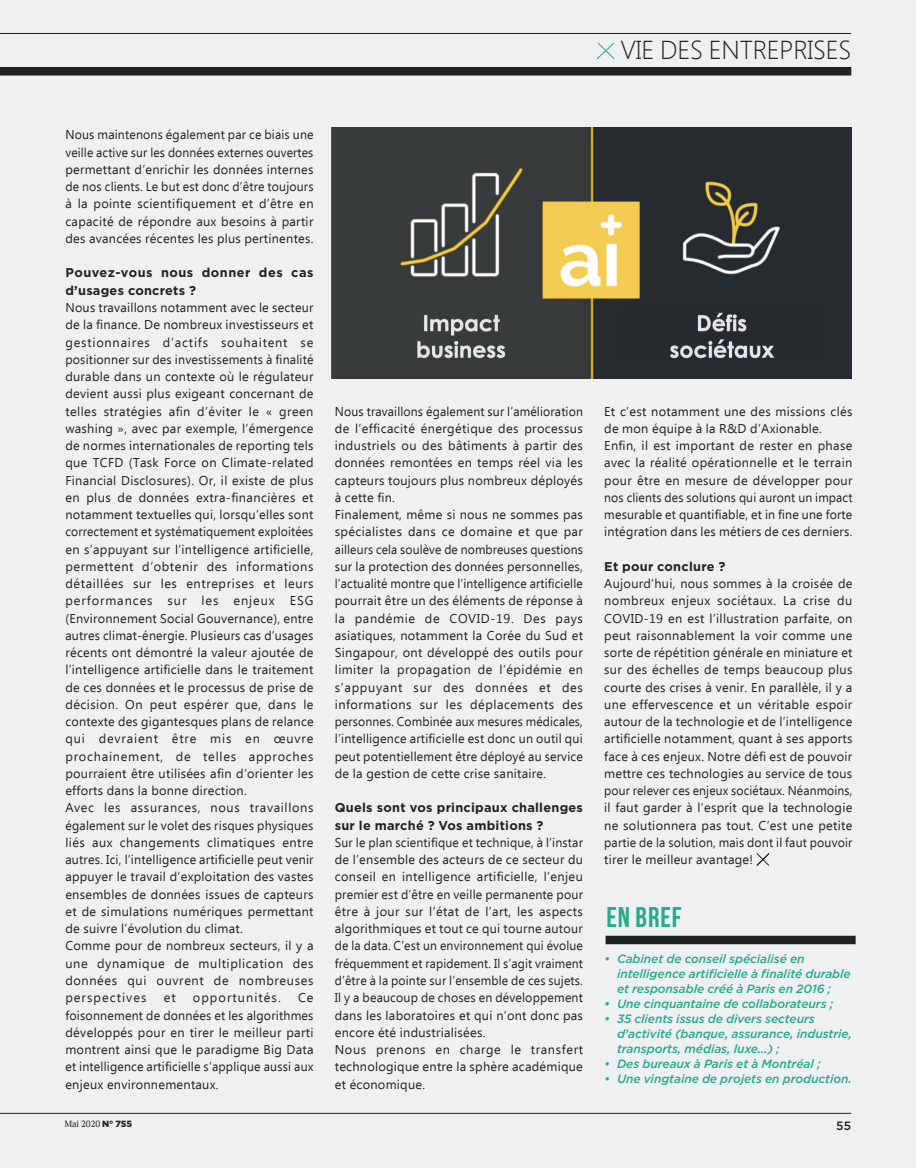
<style>
.page{position:relative;width:916px;height:1168px;background:#fff}
.page>*{position:absolute;margin:0;border:0;box-sizing:border-box;transform-origin:0 0}
.t1{font:700 28.5px "Bebas Neue";letter-spacing:.03em;color:#24ab88}
.t2{font:300 25.95px "Segoe UI";letter-spacing:-.01em;color:#202323}
.TEXTE{font:12.75px/17.2px "Ebrima";letter-spacing:.02em;color:#202323;text-align:justify}
.TEXTE-2{font:12.75px/17.2px "Ebrima";letter-spacing:.02em;color:#202323;text-align:justify;scale:.96 1}
.Question{font:700 12.75px/17.2px "Gotham";letter-spacing:.02em;color:#202323}
.TEXTE-3{font:12.75px "Ebrima";letter-spacing:.08em;color:#202323}
.t3{font:italic 500 12px/15px "Gotham";letter-spacing:-.005em;color:#24ab88}
.t4{font:500 12px "Gotham";color:#202323}
.t5{font:9px "PT Serif";letter-spacing:-.005em;color:#202323}
.s1{font-family:"Gotham";font-weight:900}
</style>
<div class="page">
<div style="left:0;top:0;width:915px;height:1168px;background:#eff0f1"></div>
<div style="left:0;top:67px;width:851px;height:8px;background:#202323"></div>
<hr style="left:0;top:33px;width:851px;height:1px;background:#202323">
<svg style="left:596px;top:42px;width:19px;height:17px"></svg>
<hr style="left:0;top:1113px;width:851px;height:1px;background:#202323">
<svg style="left:756px;top:853px;width:13px;height:13px"></svg>
<div style="left:605px;top:935px;width:250px;height:9px;background:#202323"></div>
<img style="left:331px;top:128px;width:520px;height:251px">
<p class="t2" style="left:620px;top:32px;width:232px">VIE DES ENTREPRISES</p>
<p class="TEXTE" style="left:65px;top:127px;width:250px">Nous maintenons également par ce biais une veille active sur les données externes ouvertes permettant d’enrichir les données internes de nos clients. Le but est donc d’être toujours à la pointe scientifiquement et d’être en capacité de répondre aux besoins à partir des avancées récentes les plus pertinentes.</p>
<p class="Question" style="left:65px;top:264px;width:250px">Pouvez-vous nous donner des cas d’usages concrets ?</p>
<p class="TEXTE" style="left:65px;top:300px;width:250px">Nous travaillons notamment avec le secteur de la finance. De nombreux investisseurs et gestionnaires d’actifs souhaitent se positionner sur des investissements à finalité durable dans un contexte où le régulateur devient aussi plus exigeant concernant de telles stratégies afin d’éviter le « green washing », avec par exemple, l’émergence de normes internationales de reporting tels que TCFD (Task Force on Climate-related Financial Disclosures). Or, il existe de plus en plus de données extra-financières et notamment textuelles qui, lorsqu’elles sont correctement et systématiquement exploitées en s’appuyant sur l’intelligence artificielle, permettent d’obtenir des informations détaillées sur les entreprises et leurs performances sur les enjeux ESG (Environnement Social Gouvernance), entre autres climat-énergie. Plusieurs cas d’usages récents ont démontré la valeur ajoutée de l’intelligence artificielle dans le traitement de ces données et le processus de prise de décision. On peut espérer que, dans le contexte des gigantesques plans de relance qui devraient être mis en œuvre prochainement, de telles approches pourraient être utilisées afin d’orienter les efforts dans la bonne direction.</p>
<p class="TEXTE" style="left:65px;top:800px;width:250px">Avec les assurances, nous travaillons également sur le volet des risques physiques liés aux changements climatiques entre autres. Ici, l’intelligence artificielle peut venir appuyer le travail d’exploitation des vastes ensembles de données issues de capteurs et de simulations numériques permettant de suivre l’évolution du climat.</p>
<p class="TEXTE" style="left:65px;top:938px;width:250px">Comme pour de nombreux secteurs, il y a une dynamique de multiplication des données qui ouvrent de nombreuses perspectives</p>
<p class="TEXTE" style="left:164px;top:990px;width:14px">et</p>
<p class="TEXTE-3" style="left:193px;top:988px;width:89px">opportunités.</p>
<p class="TEXTE" style="left:65px;top:990px;width:250px;text-indent:232px">Ce foisonnement de données et les algorithmes développés pour en tirer le meilleur parti montrent ainsi que le paradigme Big Data et intelligence artificielle s’applique aussi aux enjeux environnementaux.</p>
<p class="t5" style="left:64px;top:1118px;width:69px">Mai 2020 <span class="s1">N° 755</span></p>
<p class="TEXTE-2" style="left:335px;top:403px;width:260px">Nous travaillons également sur l’amélioration de l’efficacité énergétique des processus industriels ou des bâtiments à partir des données remontées en temps réel via les capteurs toujours plus nombreux déployés à cette fin.</p>
<p class="TEXTE" style="left:335px;top:507px;width:250px">Finalement, même si nous ne sommes pas spécialistes dans ce domaine et que par ailleurs cela soulève de nombreuses questions sur la protection des données personnelles, l’actualité montre que l’intelligence artificielle pourrait être un des éléments de réponse à la pandémie de COVID-19. Des pays asiatiques, notamment la Corée du Sud et Singapour, ont développé des outils pour limiter la propagation de l’épidémie en s’appuyant sur des données et des informations sur les déplacements des personnes. Combinée aux mesures médicales, l’intelligence artificielle est donc un outil qui peut potentiellement être déployé au service de la gestion de cette crise sanitaire.</p>
<p class="Question" style="left:335px;top:799px;width:250px">Quels sont vos principaux challenges sur le marché ? Vos ambitions ?</p>
<p class="TEXTE-2" style="left:335px;top:834px;width:260px">Sur le plan scientifique et technique, à l’instar de l’ensemble des acteurs de ce secteur du conseil en intelligence artificielle, l’enjeu premier est d’être en veille permanente pour être à jour sur l’état de l’art, les aspects algorithmiques et tout ce qui tourne autour de la data. C’est un environnement qui évolue fréquemment et rapidement. Il s’agit vraiment d’être à la pointe sur l’ensemble de ces sujets.<br>Il y a beaucoup de choses en développement dans les laboratoires et qui n’ont donc pas encore été industrialisées.</p>
<p class="TEXTE" style="left:335px;top:1041px;width:250px">Nous prenons en charge le transfert technologique entre la sphère académique et économique.</p>
<p class="TEXTE" style="left:604px;top:403px;width:250px">Et c’est notamment une des missions clés de mon équipe à la R&amp;D d’Axionable.</p>
<p class="TEXTE" style="left:604px;top:438px;width:250px">Enfin, il est important de rester en phase avec la réalité opérationnelle et le terrain pour être en mesure de développer pour nos clients des solutions qui auront un impact mesurable et quantifiable, et in fine une forte intégration dans les métiers de ces derniers.</p>
<p class="Question" style="left:604px;top:557px;width:123px">Et pour conclure ?</p>
<p class="TEXTE" style="left:604px;top:576px;width:250px">Aujourd’hui, nous sommes à la croisée de nombreux enjeux sociétaux. La crise du COVID-19 en est l’illustration parfaite, on peut raisonnablement la voir comme une sorte de répétition générale en miniature et sur des échelles de temps beaucoup plus courte des crises à venir. En parallèle, il y a une effervescence et un véritable espoir autour de la technologie et de l’intelligence artificielle notamment, quant à ses apports face à ces enjeux. Notre défi est de pouvoir mettre ces technologies au service de tous pour relever ces enjeux sociétaux. Néanmoins, il faut garder à l’esprit que la technologie ne solutionnera pas tout. C’est une petite partie de la solution, mais dont il faut pouvoir tirer le meilleur avantage!</p>
<p class="t1" style="left:606px;top:901px;width:77px">EN BREF</p>
<p class="t3" style="left:617px;top:951px;width:235px;text-indent:-13px">• Cabinet de conseil spécialisé en intelligence artificielle à finalité durable et responsable créé à Paris en 2016 ;</p>
<p class="t3" style="left:604px;top:996px;width:230px">• Une cinquantaine de collaborateurs ;</p>
<p class="t3" style="left:617px;top:1011px;width:236px;text-indent:-13px">• 35 clients issus de divers secteurs d’activité (banque, assurance, industrie, transports, médias, luxe…) ;</p>
<p class="t3" style="left:604px;top:1056px;width:218px">• Des bureaux à Paris et à Montréal ;</p>
<p class="t3" style="left:604px;top:1071px;width:249px">• Une vingtaine de projets en production.</p>
<p class="t4" style="left:836px;top:1117px;width:17px">55</p>
</div>
